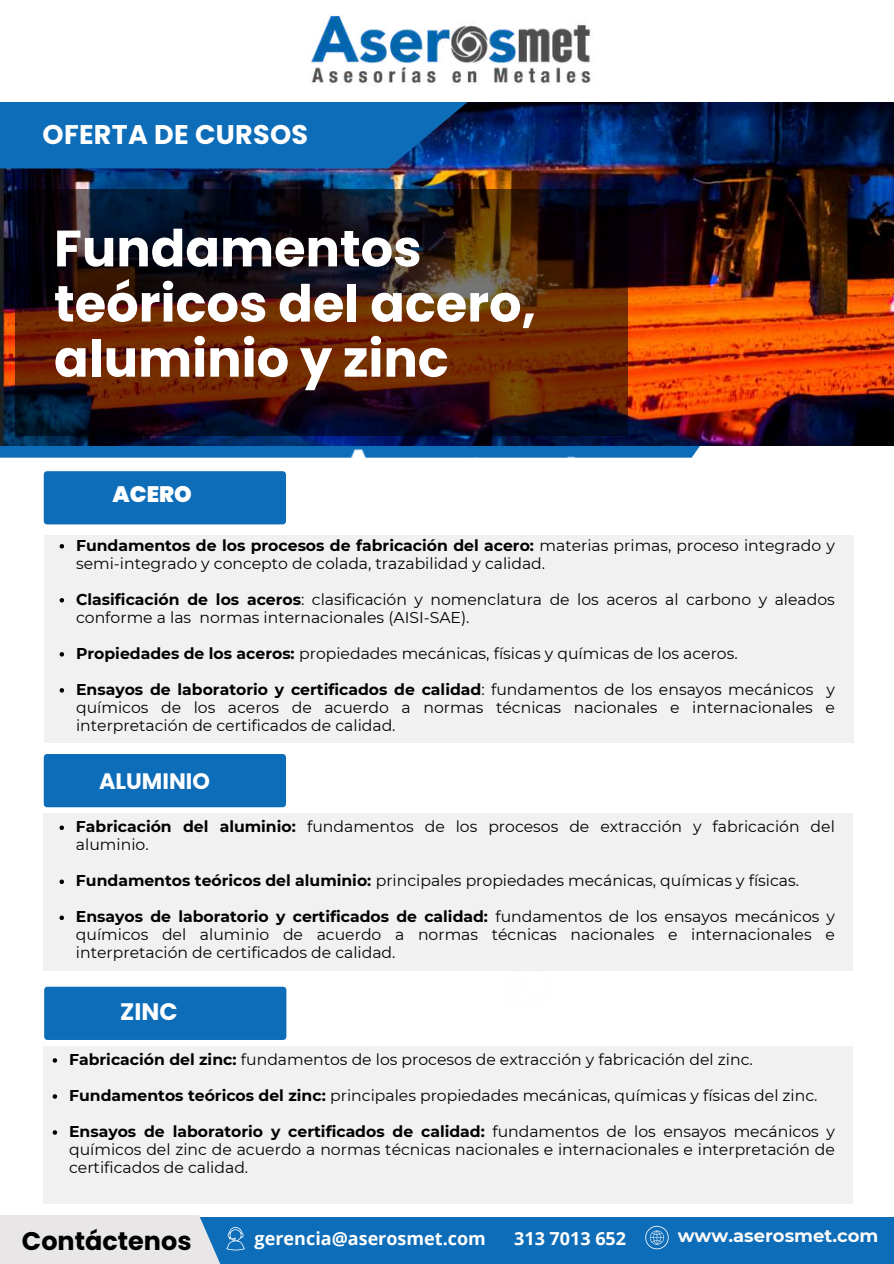
<style>
.page{position:relative;width:894px;height:1264px;background:#fff}
.page>*{position:absolute;margin:0;border:0;box-sizing:border-box;transform-origin:0 0}
.t1{font:700 51px/55.2px "Poppins";color:#fff}
.t2{font:700 27px "Poppins";letter-spacing:.01em;color:#fff}
.t3{font:700 25.5px "Poppins";color:#010101}
.t4{font:700 23.85px "Poppins";color:#fff}
.t5{font:700 22.35px "Poppins";color:#fff}
.t6{font:900 22.35px "Poppins";color:#fff}
.t7{font:700 18px "Open Sans";color:#fff}
.t8{font:700 18px "Montserrat";color:#fafafa}
.t9{font:15.6px/18px "Montserrat";color:#010101}
.s1{font-weight:700}
</style>
<div class="page">
<div style="left:187px;top:1216px;width:706px;height:47px;background:#0e6db8"></div>
<svg style="left:0;top:1215px;width:362px;height:48px;fill:#e8e6e6"></svg>
<svg style="left:645px;top:1225px;width:23px;height:24px"></svg>
<div style="left:44px;top:471px;width:242px;height:53px;background:#0e6db8"></div>
<svg style="left:0;top:445px;width:893px;height:12px;fill:#0e6db8"></svg>
<img style="left:0;top:103px;width:893px;height:342px">
<svg style="left:0;top:102px;width:468px;height:66px;background:#0d67b2"></svg>
<div style="left:44px;top:535px;width:808px;height:207px;background:#f1f1f1"></div>
<svg style="left:15px;top:189px;width:612px;height:246px;background:#3b1b0f"></svg>
<div style="left:44px;top:754px;width:242px;height:53px;background:#0e6db8"></div>
<div style="left:44px;top:812px;width:808px;height:158px;background:#f1f1f1"></div>
<div style="left:44px;top:986px;width:242px;height:53px;background:#0e6db8"></div>
<div style="left:44px;top:1045px;width:808px;height:158px;background:#f1f1f1"></div>
<svg style="left:226px;top:1226px;width:18px;height:24px"></svg>
<svg style="left:60px;top:544px;width:4px;height:4px"></svg>
<svg style="left:60px;top:598px;width:4px;height:4px"></svg>
<svg style="left:60px;top:652px;width:4px;height:4px"></svg>
<svg style="left:60px;top:688px;width:4px;height:4px"></svg>
<img style="left:336px;top:441px;width:245px;height:17px">
<svg style="left:59px;top:825px;width:5px;height:5px"></svg>
<svg style="left:59px;top:879px;width:5px;height:5px"></svg>
<svg style="left:59px;top:915px;width:5px;height:5px"></svg>
<svg style="left:53px;top:1058px;width:4px;height:4px"></svg>
<svg style="left:53px;top:1094px;width:4px;height:4px"></svg>
<svg style="left:53px;top:1130px;width:4px;height:4px"></svg>
<img style="left:311px;top:14px;width:282px;height:72px">
<h2 class="t2" style="left:42px;top:115px;width:267px">OFERTA DE CURSOS</h2>
<h1 class="t1" style="left:54px;top:221px;width:483px">Fundamentos teóricos del acero, aluminio y zinc</h1>
<h3 class="t6" style="left:113px;top:479px;width:81px">ACERO</h3>
<p class="t9" style="left:76px;top:536px;width:760px"><span class="s1">Fundamentos de los procesos de fabricación del acero:</span> materias primas, proceso integrado y semi-integrado y concepto de colada, trazabilidad y calidad.</p>
<p class="t9" style="left:76px;top:590px;width:760px"><span class="s1">Clasificación de los aceros</span>: clasificación y nomenclatura de los aceros al carbono y aleados conforme a las normas internacionales (AISI-SAE).</p>
<p class="t9" style="left:76px;top:644px;width:663px"><span class="s1">Propiedades de los aceros:</span> propiedades mecánicas, físicas y químicas de los aceros.</p>
<p class="t9" style="left:76px;top:680px;width:760px;text-align:justify"><span class="s1">Ensayos de laboratorio y certificados de calidad</span>: fundamentos de los ensayos mecánicos y químicos de los aceros de acuerdo a normas técnicas nacionales e internacionales e interpretación de certificados de calidad.</p>
<h3 class="t5" style="left:99px;top:765px;width:112px">ALUMINIO</h3>
<p class="t9" style="left:76px;top:817px;width:760px"><span class="s1">Fabricación del aluminio:</span> fundamentos de los procesos de extracción y fabricación del aluminio.</p>
<p class="t9" style="left:76px;top:871px;width:724px"><span class="s1">Fundamentos teóricos del aluminio:</span> principales propiedades mecánicas, químicas y físicas.</p>
<p class="t9" style="left:76px;top:907px;width:760px;text-align:justify"><span class="s1">Ensayos de laboratorio y certificados de calidad:</span> fundamentos de los ensayos mecánicos y químicos del aluminio de acuerdo a normas técnicas nacionales e internacionales e interpretación de certificados de calidad.</p>
<h3 class="t4" style="left:120px;top:995px;width:59px">ZINC</h3>
<p class="t9" style="left:69px;top:1050px;width:685px"><span class="s1">Fabricación del zinc:</span> fundamentos de los procesos de extracción y fabricación del zinc.</p>
<p class="t9" style="left:69px;top:1086px;width:749px"><span class="s1">Fundamentos teóricos del zinc:</span> principales propiedades mecánicas, químicas y físicas del zinc.</p>
<p class="t9" style="left:69px;top:1122px;width:767px;text-align:justify"><span class="s1">Ensayos de laboratorio y certificados de calidad:</span> fundamentos de los ensayos mecánicos y químicos del zinc de acuerdo a normas técnicas nacionales e internacionales e interpretación de certificados de calidad.</p>
<h3 class="t3" style="left:22px;top:1222px;width:171px">Contáctenos</h3>
<p class="t8" style="left:677px;top:1224px;width:202px">www.aserosmet.com</p>
<p class="t7" style="left:254px;top:1226px;width:233px">gerencia@aserosmet.com</p>
<p class="t7" style="left:514px;top:1226px;width:113px">313 7013 652</p>
</div>
